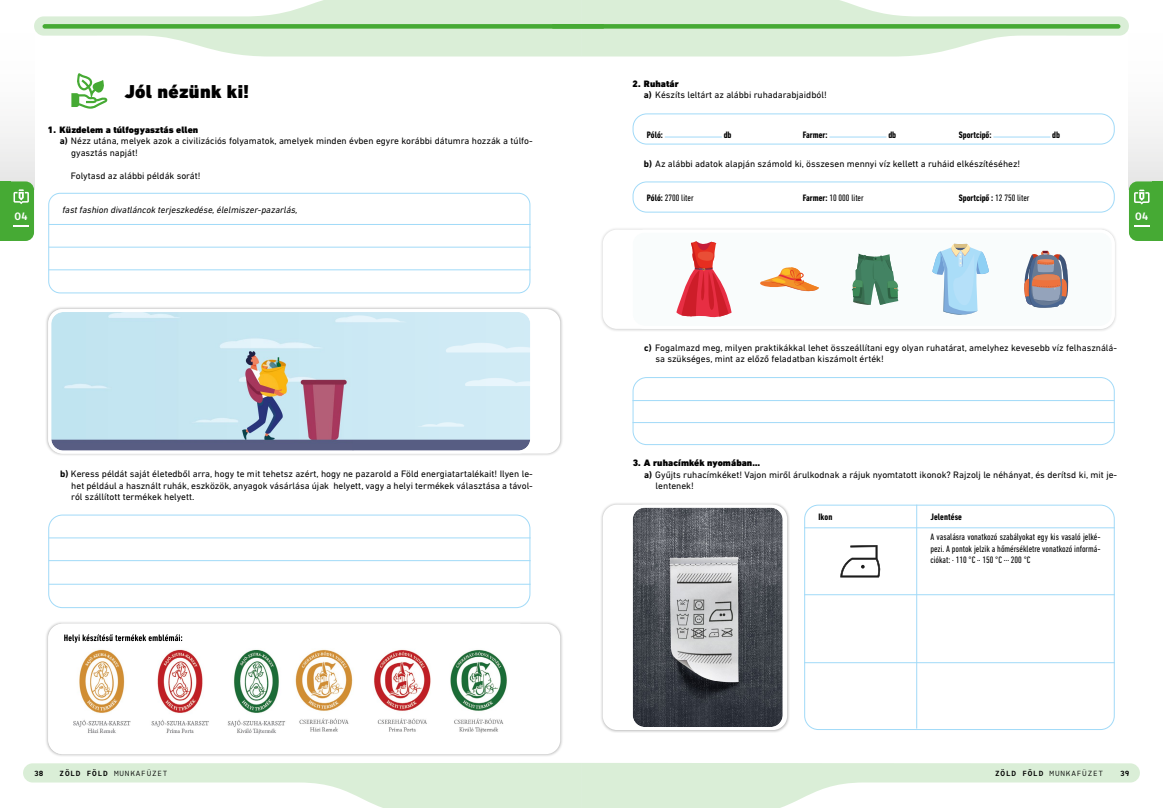
<style>
.page{position:relative;width:1163px;height:808px;background:#fff}
.page>*{position:absolute;margin:0;border:0;box-sizing:border-box;transform-origin:0 0}
.t1{font:900 19px "DIN Next LT Pro";letter-spacing:.02em;color:#000}
.t2{font:700 11.5px "Heimat Mono";color:#fff}
.t3{font:9.5px/11.5px "DIN Next LT Pro";color:#000}
.t4{font:condensed 9.5px/11.5px "DIN Next LT Pro";color:#000;text-align:justify}
.t5{font:700 condensed 9.5px "DIN Next LT Pro";color:#000}
.t6{font:italic 9.5px "DIN Next LT Pro";color:#000}
.t7{font:900 9.5px "DIN Next LT Pro";letter-spacing:.01em;color:#000}
.t8{font:8px "Heimat Mono";letter-spacing:.1em;color:#000}
.t9{font:700 8px "Heimat Mono";color:#000}
.s1{font-weight:700}
.s2{font-weight:900}
.s3{font-weight:400}
</style>
<div class="page">
<svg style="left:23px;top:763px;width:1116px;height:45px"></svg>
<div style="left:1128px;top:28px;width:34px;height:162px;background:linear-gradient(to bottom,#fff,#e9e9e9)"></div>
<div style="left:0;top:28px;width:34px;height:162px;background:linear-gradient(to bottom,#fff,#e9e9e9)"></div>
<svg style="left:34px;top:0;width:1094px;height:57px"></svg>
<svg style="left:0;top:181px;width:34px;height:60px;background:#55b044"></svg>
<svg style="left:1128px;top:181px;width:34px;height:60px;background:#5ab34a"></svg>
<svg style="left:71px;top:73px;width:36px;height:36px"></svg>
<div style="left:48px;top:193px;width:482px;height:100px;border:1px solid #a1daf8;border-radius:12px"></div>
<div style="left:48px;top:514px;width:482px;height:94px;border:1px solid #a1daf8;border-radius:14px"></div>
<hr style="left:49px;top:224px;width:481px;height:1px;background:#a1daf8">
<hr style="left:49px;top:537px;width:481px;height:1px;background:#a1daf8">
<hr style="left:49px;top:247px;width:481px;height:1px;background:#a1daf8">
<hr style="left:49px;top:560px;width:481px;height:1px;background:#a1daf8">
<hr style="left:49px;top:269px;width:481px;height:1px;background:#a1daf8">
<hr style="left:49px;top:584px;width:481px;height:1px;background:#a1daf8">
<div style="left:45px;top:306px;width:518px;height:151px;background:#000;opacity:.3"></div>
<div style="left:48px;top:309px;width:512px;height:145px;background:#fff;border-radius:14px"></div>
<div style="left:45px;top:621px;width:518px;height:136px;background:#000;opacity:.3"></div>
<div style="left:48px;top:624px;width:512px;height:130px;background:#fff;border-radius:14px"></div>
<img style="left:51px;top:312px;width:478px;height:139px">
<div style="left:48px;top:309px;width:485px;height:145px;border:3px solid #fff;border-radius:14px"></div>
<img style="left:51px;top:627px;width:456px;height:124px">
<div style="left:48px;top:624px;width:485px;height:130px;border:3px solid #fff;border-radius:14px"></div>
<div style="left:632px;top:113px;width:482px;height:32px;border:1px solid #a1daf8;border-radius:14px"></div>
<div style="left:632px;top:377px;width:482px;height:68px;border:1px solid #a1daf8;border-radius:14px"></div>
<div style="left:804px;top:505px;width:310px;height:225px;border:1px solid #a1daf8;border-radius:14px"></div>
<hr style="left:632px;top:400px;width:482px;height:1px;background:#a1daf8">
<hr style="left:632px;top:422px;width:482px;height:1px;background:#a1daf8">
<hr style="left:804px;top:527px;width:310px;height:1px;background:#a1daf8">
<hr style="left:804px;top:594px;width:310px;height:1px;background:#a1daf8">
<hr style="left:804px;top:662px;width:310px;height:1px;background:#a1daf8">
<hr style="left:664px;top:137px;width:57px;height:1px;background:#a1daf8">
<hr style="left:829px;top:137px;width:57px;height:1px;background:#a1daf8">
<hr style="left:993px;top:137px;width:57px;height:1px;background:#a1daf8">
<div style="left:599px;top:227px;width:518px;height:105px;background:#000;opacity:.2"></div>
<div style="left:602px;top:230px;width:512px;height:99px;background:#fff;border-radius:14px"></div>
<div style="left:599px;top:502px;width:191px;height:231px;background:#000;opacity:.3"></div>
<div style="left:602px;top:505px;width:185px;height:225px;background:#fff;border-radius:14px"></div>
<svg style="left:676px;top:241px;width:55px;height:77px"></svg>
<svg style="left:760px;top:267px;width:58px;height:24px"></svg>
<svg style="left:932px;top:244px;width:56px;height:71px"></svg>
<svg style="left:1024px;top:251px;width:43px;height:57px;background:#a18e94"></svg>
<svg style="left:851px;top:254px;width:47px;height:51px"></svg>
<div style="left:629px;top:230px;width:485px;height:99px;border:3px solid #fff;border-radius:14px"></div>
<img style="left:633px;top:509px;width:148px;height:217px">
<div style="left:629px;top:505px;width:156px;height:225px;border:3px solid #fff;border-radius:14px"></div>
<div style="left:632px;top:181px;width:482px;height:32px;border:1px solid #a1daf8;border-radius:14px"></div>
<svg style="left:64px;top:634px;width:118px;height:9px"></svg>
<hr style="left:916px;top:505px;width:1px;height:224px;background:#a1daf8">
<svg style="left:840px;top:545px;width:41px;height:32px"></svg>
<h1 class="t1" style="left:124px;top:80px;width:126px">Jól nézünk ki!</h1>
<p class="t7" style="left:48px;top:124px;width:152px">1. Küzdelem a túlfogyasztás ellen</p>
<p class="t3" style="left:60px;top:135px;width:474px"><span class="s1">a)</span> Nézz utána, melyek azok a civilizációs folyamatok, amelyek minden évben egyre korábbi dátumra hozzák a túlfo-</p>
<p class="t3" style="left:71px;top:146px;width:68px">gyasztás napját!</p>
<p class="t3" style="left:71px;top:169px;width:131px">Folytasd az alábbi példák sorát!</p>
<p class="t3" style="left:643px;top:77px;width:184px;text-indent:-11px"><span class="s2">2. Ruhatár<br></span><span class="s1">a)</span> Készíts leltárt az alábbi ruhadarabjaidból!</p>
<p class="t5" style="left:646px;top:129px;width:18px">Póló:</p>
<p class="t5" style="left:723px;top:129px;width:9px">db</p>
<p class="t5" style="left:802px;top:129px;width:26px">Farmer:</p>
<p class="t5" style="left:888px;top:129px;width:9px">db</p>
<p class="t5" style="left:958px;top:129px;width:34px">Sportcipő:</p>
<p class="t5" style="left:1052px;top:129px;width:9px">db</p>
<p class="t3" style="left:643px;top:158px;width:378px"><span class="s1">b)</span> Az alábbi adatok alapján számold ki, összesen mennyi víz kellett a ruháid elkészítéséhez!</p>
<p class="t4" style="left:646px;top:192px;width:48px"><span class="s1">Póló:</span> 2700 liter</p>
<p class="t4" style="left:802px;top:192px;width:62px"><span class="s1">Farmer:</span> 10 000 liter</p>
<p class="t5" style="left:958px;top:192px;width:72px">Sportcipő : <span class="s3">12 750 liter</span></p>
<p class="t6" style="left:62px;top:204px;width:237px">fast fashion divatláncok terjeszkedése, élelmiszer-pazarlás,</p>
<p class="t2" style="left:15px;top:209px;width:15px">04</p>
<p class="t2" style="left:1134px;top:209px;width:15px">04</p>
<p class="t3" style="left:71px;top:468px;width:463px;text-align:justify;text-indent:-11px"><span class="s1">b)</span> Keress példát saját életedből arra, hogy te mit tehetsz azért, hogy ne pazarold a Föld energiatartalékait! Ilyen le&shy;het például a használt ruhák, eszközök, anyagok vásárlása újak helyett, vagy a helyi termékek választása a távol&shy;ról szállított termékek helyett.</p>
<p class="t9" style="left:34px;top:768px;width:11px">38</p>
<p class="t8" style="left:60px;top:768px;width:109px"><span class="s1">ZÖLD FÖLD</span> MUNKAFÜZET</p>
<p class="t3" style="left:655px;top:342px;width:463px;text-indent:-11px"><span class="s1">c)</span> Fogalmazd meg, milyen praktikákkal lehet összeállítani egy olyan ruhatárat, amelyhez kevesebb víz felhasználá&shy;sa szükséges, mint az előző feladatban kiszámolt érték!</p>
<p class="t7" style="left:632px;top:457px;width:129px">3. A ruhacímkék nyomában…</p>
<p class="t3" style="left:644px;top:468px;width:474px"><span class="s1">a)</span> Gyűjts ruhacímkéket! Vajon miről árulkodnak a rájuk nyomtatott ikonok? Rajzolj le néhányat, és derítsd ki, mit je-</p>
<p class="t3" style="left:655px;top:480px;width:40px">lentenek!</p>
<p class="t5" style="left:818px;top:511px;width:16px">Ikon</p>
<p class="t5" style="left:930px;top:511px;width:33px">Jelentése</p>
<p class="t4" style="left:930px;top:531px;width:172px">A vasalásra vonatkozó szabályokat egy kis vasaló jelké&shy;pezi. A pontok jelzik a hőmérsékletre vonatkozó informá&shy;ciókat: ∙ 110 °C ∙∙ 150 °C ∙∙∙ 200 °C</p>
<p class="t8" style="left:994px;top:768px;width:109px"><span class="s1">ZÖLD FÖLD</span> MUNKAFÜZET</p>
<p class="t9" style="left:1119px;top:768px;width:11px">39</p>
</div>
